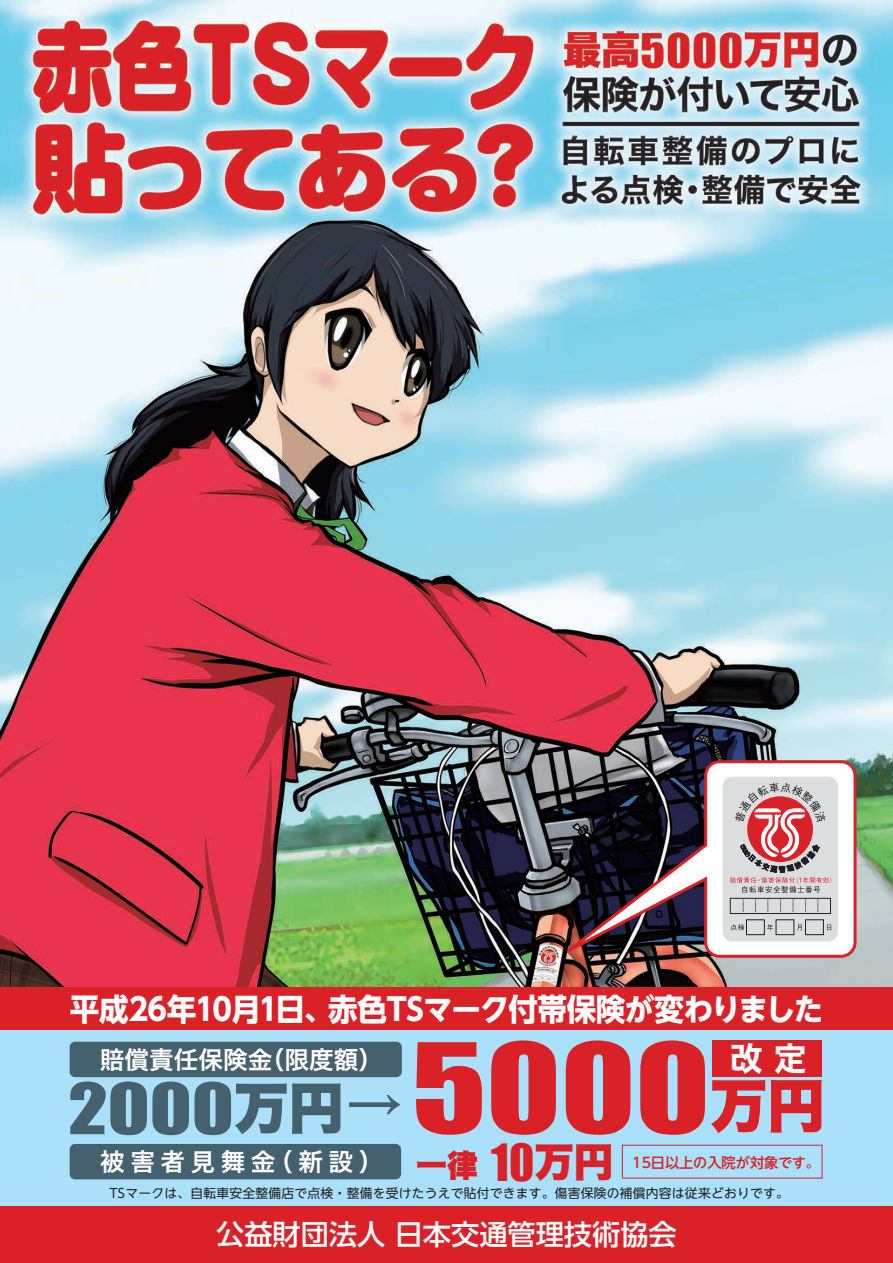
<style>
.page{position:relative;width:893px;height:1263px;background:#fff}
.page>*{position:absolute;margin:0;border:0;box-sizing:border-box;transform-origin:0 0}
.t1{font:114.9px "Impact";color:#da2128;scale:1.21 1}
.t2{font:65.4px "Impact";color:#46616e;scale:1.2 1}
.t3{font:32.85px "Hira Kaku Std N W7";color:#fff}
.t4{font:700 30.83px "UD Shin Go NT Pr 6 N";letter-spacing:-.02em;color:#fff;scale:.96 1}
.t5{font:500 28.2px "UD Shin Go NT Pr 6 N";color:#fff}
.t6{font:24.6px "Hira Kaku Std N W6";letter-spacing:.225em;color:#fff}
.t7{font:24.6px "Hira Kaku Std N W6";color:#fff}
.t8{font:500 14.25px "UD Shin Go NT Pr 6 N";letter-spacing:-.01em;color:#da2128}
.t9{font:12.75px "UD Shin Go NT Pr 6 N";letter-spacing:.02em;color:#231f20}
.s1{font-family:"Hira Kaku Std N W9";font-size:54.9px}
.s2{font-family:"Hira Kaku Std N W9";font-size:57.45px}
.s3{font-family:"Hira Kaku Std N W9";font-size:30.83px;color:#da2128}
.s4{font-family:"Impact";font-size:47.1px;color:#da2128}
.s5{font-family:"Hira Kaku Std N W9";font-size:39.6px;color:#da2128}
</style>
<div class="page">
<img style="left:0;top:0;width:893px;height:987px">
<div style="left:0;top:1004px;width:893px;height:259px;background:#aae0f9"></div>
<div style="left:0;top:987px;width:893px;height:43px;background:#da2128"></div>
<div style="left:0;top:1206px;width:893px;height:57px;background:#da2128"></div>
<div style="left:70px;top:1042px;width:332px;height:35px;background:#46616e;border-radius:5px"></div>
<div style="left:70px;top:1144px;width:331px;height:35px;background:#46616e;border-radius:5px"></div>
<div style="left:712px;top:1040px;width:109px;height:36px;background:#da2128"></div>
<svg style="left:539px;top:759px;width:319px;height:210px"></svg>
<div style="left:723px;top:777px;width:115px;height:164px;background:#dcdddf;border-radius:10px"></div>
<div style="left:730px;top:898px;width:101px;height:16px;border:1px solid #231f20"></div>
<svg style="left:743px;top:900px;width:1px;height:12px"></svg>
<svg style="left:755px;top:900px;width:1px;height:12px"></svg>
<svg style="left:768px;top:900px;width:1px;height:12px"></svg>
<svg style="left:780px;top:900px;width:1px;height:12px"></svg>
<svg style="left:793px;top:900px;width:1px;height:12px"></svg>
<svg style="left:805px;top:900px;width:1px;height:12px"></svg>
<svg style="left:818px;top:900px;width:1px;height:12px"></svg>
<svg style="left:730px;top:924px;width:14px;height:6px"></svg>
<svg style="left:767px;top:924px;width:6px;height:6px"></svg>
<svg style="left:797px;top:924px;width:5px;height:6px"></svg>
<svg style="left:827px;top:924px;width:4px;height:6px"></svg>
<div style="left:805px;top:919px;width:19px;height:16px;border:1px solid #231f20"></div>
<div style="left:776px;top:919px;width:18px;height:16px;border:1px solid #231f20"></div>
<div style="left:746px;top:919px;width:19px;height:16px;border:1px solid #231f20"></div>
<svg style="left:730px;top:783px;width:101px;height:110px"></svg>
<h3 class="t4" style="left:70px;top:984px;width:786px">平成26年10月1日、赤色TSマーク付帯保険が変わりました</h3>
<h3 class="t7" style="left:100px;top:1040px;width:285px">賠償責任保険金（限度額）</h3>
<h2 class="t2" style="left:68px;top:1058px;width:280px">2000<span class="s1">万円</span><sup>→</sup></h2>
<h1 class="t1" style="left:412px;top:999px;width:343px">5000<span class="s2">万円</span></h1>
<h3 class="t3" style="left:730px;top:1033px;width:78px">改 定</h3>
<h3 class="t6" style="left:100px;top:1143px;width:515px">被害者見舞金（新設） <span class="s3">一律</span> <span class="s4">10</span><span class="s5">万円</span></h3>
<p class="t8" style="left:632px;top:1151px;width:189px">15日以上の入院が対象です。</p>
<p class="t9" style="left:109px;top:1182px;width:681px">TSマークは、自転車安全整備店で点検・整備を受けたうえで貼付できます。傷害保険の補償内容は従来どおりです。</p>
<h3 class="t5" style="left:216px;top:1211px;width:462px">公益財団法人 日本交通管理技術協会</h3>
</div>
